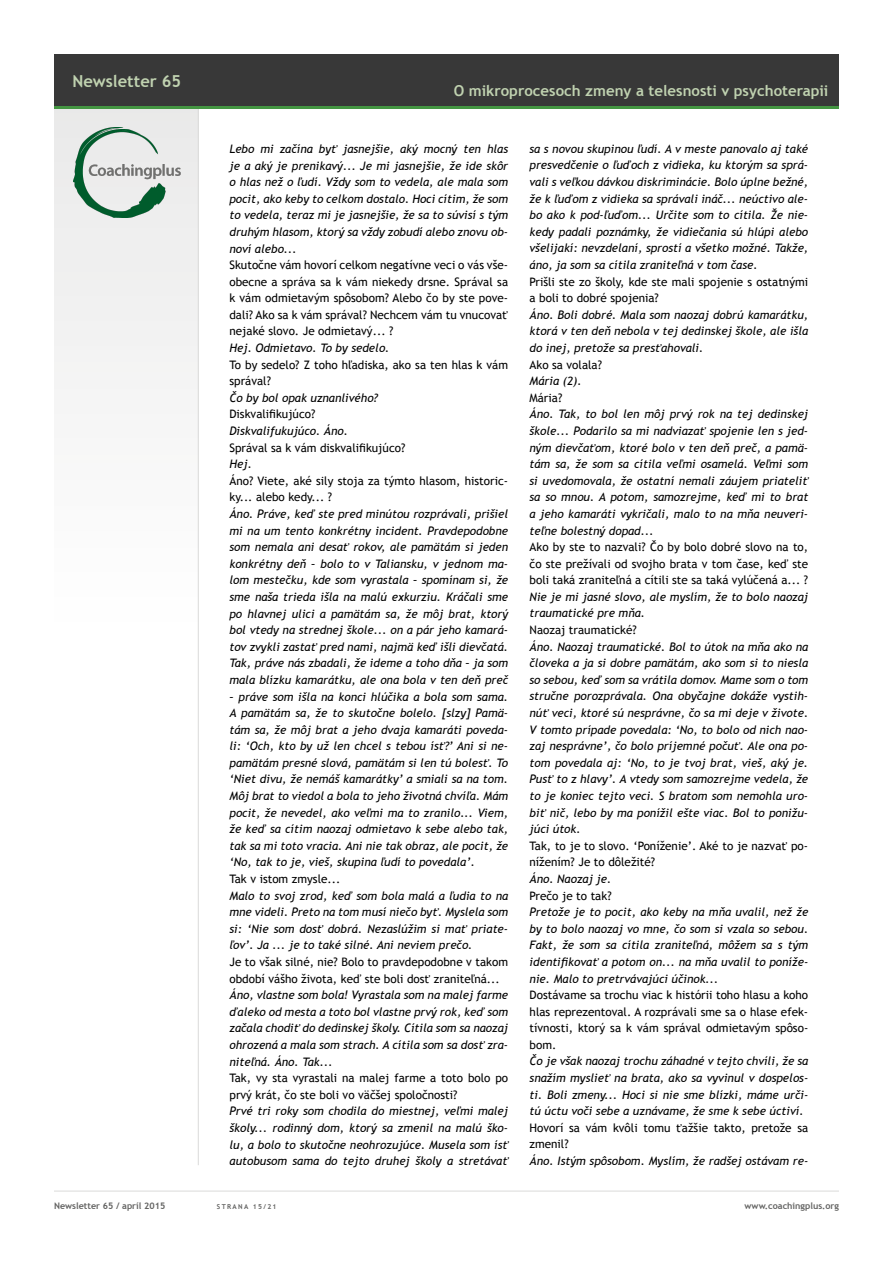
<style>
.page{position:relative;width:893px;height:1263px;background:#fff}
.page>*{position:absolute;margin:0;border:0;box-sizing:border-box;transform-origin:0 0}
.t1{font:700 16.5px "Trebuchet MS";color:#c0d2b0}
.t2{font:700 15px "Trebuchet MS";color:#c0d2b0}
.t3{font:italic 11.7px/16.6px "Trebuchet MS";color:#000;text-align:justify}
.t4{font:11.7px/16.6px "Trebuchet MS";color:#000}
.t5{font:700 9px "Trebuchet MS";color:#636362}
.t6{font:700 6.75px "Trebuchet MS";letter-spacing:.2em;color:#636362}
</style>
<div class="page">
<div style="left:54px;top:106px;width:145px;height:525px;background:#f5f5f5"></div>
<hr style="left:54px;top:1191px;width:785px;height:1px;background:#dadad9">
<hr style="left:198px;top:108px;width:1px;height:1057px;background:#dadad9">
<div style="left:54px;top:54px;width:785px;height:53px;background:#383838"></div>
<hr style="left:54px;top:106px;width:785px;height:3px;background:#449542">
<img style="left:74px;top:127px;width:106px;height:91px">
<h1 class="t1" style="left:72px;top:70px;width:110px">Newsletter 65</h1>
<p class="t2" style="left:454px;top:81px;width:376px">O mikroprocesoch zmeny a telesnosti v psychoterapii</p>
<p class="t3" style="left:229px;top:141px;width:280px">Lebo mi začína byť jasnejšie, aký mocný ten hlas je a aký je prenikavý... Je mi jasnejšie, že ide skôr o hlas než o ľudí. Vždy som to vedela, ale mala som pocit, ako keby to celkom dostalo. Hoci cítim, že som to vedela, teraz mi je jasnejšie, že sa to súvisí s tým druhým hlasom, ktorý sa vždy zobudí alebo znovu ob&shy;noví alebo...</p>
<p class="t4" style="left:229px;top:257px;width:280px;text-align:justify">Skutočne vám hovorí celkom negatívne veci o vás vše&shy;obecne a správa sa k vám niekedy drsne. Správal sa k vám odmietavým spôsobom? Alebo čo by ste pove&shy;dali? Ako sa k vám správal? Nechcem vám tu vnucovať nejaké slovo. Je odmietavý... ?</p>
<p class="t3" style="left:229px;top:340px;width:162px">Hej. Odmietavo. To by sedelo.</p>
<p class="t4" style="left:229px;top:356px;width:280px">To by sedelo? Z toho hľadiska, ako sa ten hlas k vám správal?</p>
<p class="t3" style="left:229px;top:389px;width:150px">Čo by bol opak uznanlivého?</p>
<p class="t4" style="left:229px;top:406px;width:87px">Diskvalifikujúco?</p>
<p class="t3" style="left:229px;top:423px;width:120px">Diskvalifukujúco. Áno.</p>
<p class="t4" style="left:229px;top:439px;width:177px">Správal sa k vám diskvalifikujúco?</p>
<p class="t3" style="left:229px;top:456px;width:24px">Hej.</p>
<p class="t4" style="left:229px;top:472px;width:280px">Áno? Viete, aké sily stoja za týmto hlasom, historic&shy;ky... alebo kedy... ?</p>
<p class="t3" style="left:229px;top:506px;width:280px">Áno. Práve, keď ste pred minútou rozprávali, prišiel mi na um tento konkrétny incident. Pravdepodobne som nemala ani desať rokov, ale pamätám si jeden konkrétny deň – bolo to v Taliansku, v jednom ma&shy;lom mestečku, kde som vyrastala – spomínam si, že sme naša trieda išla na malú exkurziu. Kráčali sme po hlavnej ulici a pamätám sa, že môj brat, ktorý bol vtedy na strednej škole... on a pár jeho kamará&shy;tov zvykli zastať pred nami, najmä keď išli dievčatá.<br>Tak, práve nás zbadali, že ideme a toho dňa – ja som mala blízku kamarátku, ale ona bola v ten deň preč</p>
<p class="t3" style="left:229px;top:688px;width:280px">– práve som išla na konci hlúčika a bola som sama.<br>A pamätám sa, že to skutočne bolelo. [slzy] Pamä&shy;tám sa, že môj brat a jeho dvaja kamaráti poveda&shy;li: ‘Och, kto by už len chcel s tebou ísť?’ Ani si ne&shy;pamätám presné slová, pamätám si len tú bolesť. To ‘Niet divu, že nemáš kamarátky’ a smiali sa na tom.<br>Môj brat to viedol a bola to jeho životná chvíľa. Mám pocit, že nevedel, ako veľmi ma to zranilo... Viem, že keď sa cítim naozaj odmietavo k sebe alebo tak, tak sa mi toto vracia. Ani nie tak obraz, ale pocit, že ‘No, tak to je, vieš, skupina ľudí to povedala’.</p>
<p class="t4" style="left:229px;top:871px;width:112px">Tak v istom zmysle...</p>
<p class="t3" style="left:229px;top:887px;width:280px">Malo to svoj zrod, keď som bola malá a ľudia to na mne videli. Preto na tom musí niečo byť. Myslela som si: ‘Nie som dosť dobrá. Nezaslúžim si mať priate&shy;ľov’. Ja ... je to také silné. Ani neviem prečo.</p>
<p class="t4" style="left:229px;top:954px;width:280px">Je to však silné, nie? Bolo to pravdepodobne v takom období vášho života, keď ste boli dosť zraniteľná...</p>
<p class="t3" style="left:229px;top:987px;width:280px">Áno, vlastne som bola! Vyrastala som na malej farme ďaleko od mesta a toto bol vlastne prvý rok, keď som začala chodiť do dedinskej školy. Cítila som sa naozaj ohrozená a mala som strach. A cítila som sa dosť zra&shy;niteľná. Áno. Tak...</p>
<p class="t4" style="left:229px;top:1070px;width:280px">Tak, vy sta vyrastali na malej farme a toto bolo po prvý krát, čo ste boli vo väčšej spoločnosti?</p>
<p class="t3" style="left:229px;top:1103px;width:280px">Prvé tri roky som chodila do miestnej, veľmi malej školy... rodinný dom, ktorý sa zmenil na malú ško&shy;lu, a bolo to skutočne neohrozujúce. Musela som ísť autobusom sama do tejto druhej školy a stretávať</p>
<p class="t3" style="left:529px;top:141px;width:280px">sa s novou skupinou ľudí. A v meste panovalo aj také presvedčenie o ľuďoch z vidieka, ku ktorým sa sprá&shy;vali s veľkou dávkou diskriminácie. Bolo úplne bežné, že k ľuďom z vidieka sa správali ináč... neúctivo ale&shy;bo ako k pod-ľuďom... Určite som to cítila. Že nie&shy;kedy padali poznámky, že vidiečania sú hlúpi alebo všelijakí: nevzdelaní, sprostí a všetko možné. Takže, áno, ja som sa cítila zraniteľná v tom čase.</p>
<p class="t4" style="left:529px;top:273px;width:280px">Prišli ste zo školy, kde ste mali spojenie s ostatnými a boli to dobré spojenia?</p>
<p class="t3" style="left:529px;top:306px;width:280px">Áno. Boli dobré. Mala som naozaj dobrú kamarátku, ktorá v ten deň nebola v tej dedinskej škole, ale išla do inej, pretože sa presťahovali.</p>
<p class="t4" style="left:529px;top:356px;width:74px">Ako sa volala?</p>
<p class="t3" style="left:529px;top:373px;width:54px">Mária (2).</p>
<p class="t4" style="left:529px;top:389px;width:34px">Mária?</p>
<p class="t3" style="left:529px;top:406px;width:280px">Áno. Tak, to bol len môj prvý rok na tej dedinskej škole... Podarilo sa mi nadviazať spojenie len s jed&shy;ným dievčaťom, ktoré bolo v ten deň preč, a pamä&shy;tám sa, že som sa cítila veľmi osamelá. Veľmi som si uvedomovala, že ostatní nemali záujem priateliť sa so mnou. A potom, samozrejme, keď mi to brat a jeho kamaráti vykričali, malo to na mňa neuveri&shy;teľne bolestný dopad...</p>
<p class="t4" style="left:530px;top:539px;width:280px;text-align:justify">Ako by ste to nazvali? Čo by bolo dobré slovo na to, čo ste prežívali od svojho brata v tom čase, keď ste boli taká zraniteľná a cítili ste sa taká vylúčená a... ?</p>
<p class="t3" style="left:530px;top:588px;width:280px">Nie je mi jasné slovo, ale myslím, že to bolo naozaj traumatické pre mňa.</p>
<p class="t4" style="left:530px;top:622px;width:109px">Naozaj traumatické?</p>
<p class="t3" style="left:530px;top:638px;width:280px">Áno. Naozaj traumatické. Bol to útok na mňa ako na človeka a ja si dobre pamätám, ako som si to niesla so sebou, keď som sa vrátila domov. Mame som o tom stručne porozprávala. Ona obyčajne dokáže vystih&shy;núť veci, ktoré sú nesprávne, čo sa mi deje v živote.<br>V tomto prípade povedala: ‘No, to bolo od nich nao&shy;zaj nesprávne’, čo bolo príjemné počuť. Ale ona po&shy;tom povedala aj: ‘No, to je tvoj brat, vieš, aký je.<br>Pusť to z hlavy’. A vtedy som samozrejme vedela, že to je koniec tejto veci. S bratom som nemohla uro&shy;biť nič, lebo by ma ponížil ešte viac. Bol to ponižu&shy;júci útok.</p>
<p class="t4" style="left:530px;top:837px;width:280px">Tak, to je to slovo. ‘Poníženie’. Aké to je nazvať po&shy;nížením? Je to dôležité?</p>
<p class="t3" style="left:530px;top:871px;width:83px">Áno. Naozaj je.</p>
<p class="t4" style="left:530px;top:887px;width:84px">Prečo je to tak?</p>
<p class="t3" style="left:530px;top:904px;width:280px">Pretože je to pocit, ako keby na mňa uvalil, než že by to bolo naozaj vo mne, čo som si vzala so sebou.<br>Fakt, že som sa cítila zraniteľná, môžem sa s tým identifikovať a potom on... na mňa uvalil to poníže&shy;nie. Malo to pretrvávajúci účinok...</p>
<p class="t4" style="left:530px;top:987px;width:280px;text-align:justify">Dostávame sa trochu viac k histórii toho hlasu a koho hlas reprezentoval. A rozprávali sme sa o hlase efek&shy;tívnosti, ktorý sa k vám správal odmietavým spôso&shy;bom.</p>
<p class="t3" style="left:530px;top:1053px;width:280px">Čo je však naozaj trochu záhadné v tejto chvíli, že sa snažím myslieť na brata, ako sa vyvinul v dospelos&shy;ti. Boli zmeny... Hoci si nie sme blízki, máme urči&shy;tú úctu voči sebe a uznávame, že sme k sebe úctiví.</p>
<p class="t4" style="left:530px;top:1119px;width:280px">Hovorí sa vám kvôli tomu ťažšie takto, pretože sa zmenil?</p>
<p class="t3" style="left:530px;top:1153px;width:280px">Áno. Istým spôsobom. Myslím, že radšej ostávam re-</p>
<p class="t5" style="left:54px;top:1200px;width:113px">Newsletter 65 / apríl 2015</p>
<p class="t6" style="left:217px;top:1202px;width:61px">strana 15/21</p>
<p class="t5" style="left:745px;top:1200px;width:96px">www.coachingplus.org</p>
</div>
